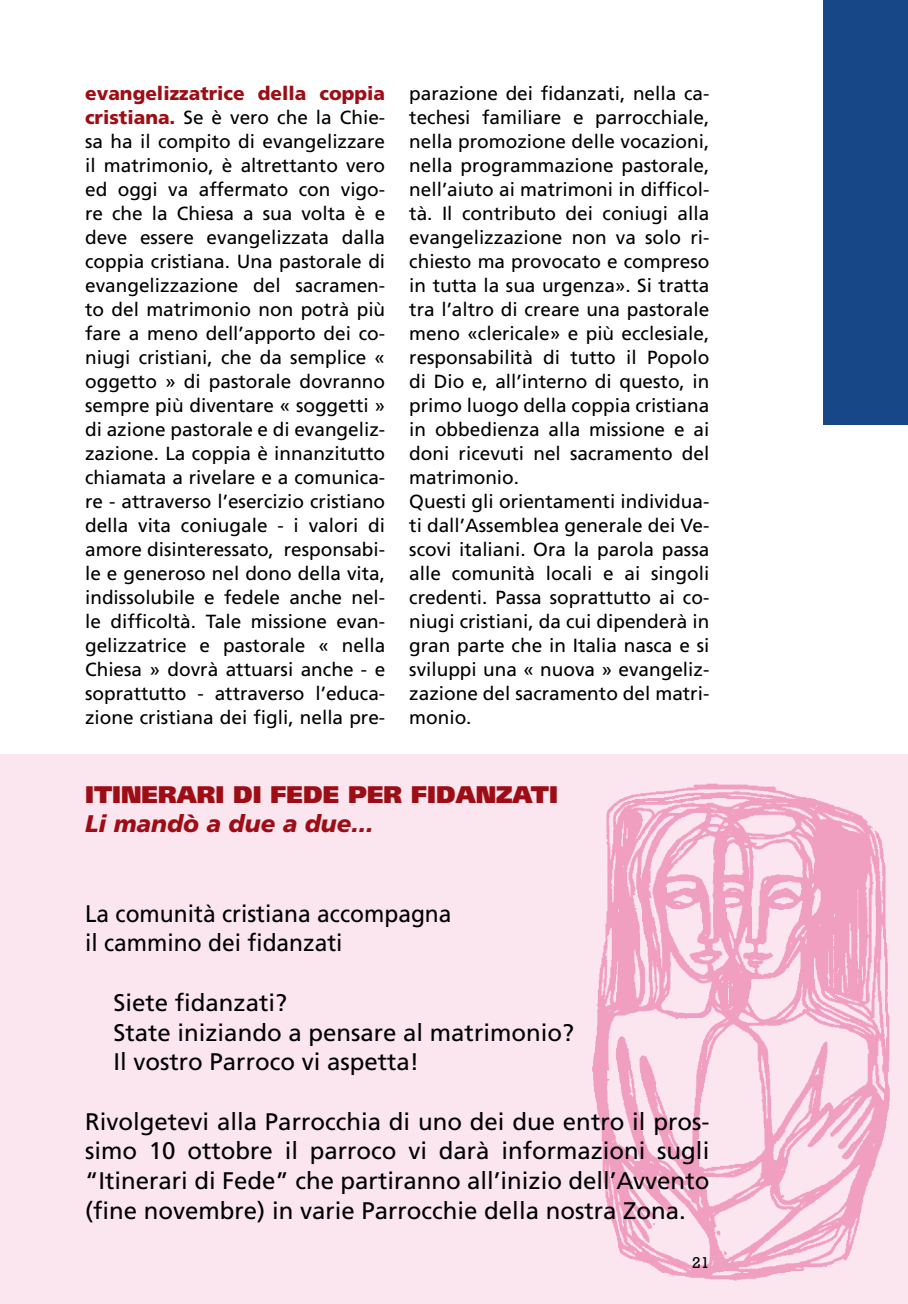
<style>
.page{position:relative;width:908px;height:1304px;background:#fff}
.page>*{position:absolute;margin:0;border:0;box-sizing:border-box;transform-origin:0 0}
.t1{font:24px/29.8px "Frutiger";color:#000;text-align:justify}
.t2{font:24px/29.8px "Frutiger";color:#000;scale:.95 1}
.t3{font:900 24px "Frutiger";color:#9d0d15}
.t4{font:italic 900 24px "Frutiger";color:#9d0d15}
.t5{font:19px/24px "Frutiger";color:#000;text-align:justify}
.t6{font:16px "Rockwell";color:#000}
.s1{font-weight:900;color:#9d0d15}
</style>
<div class="page">
<div style="left:0;top:754px;width:907px;height:550px;background:#fbe5ef"></div>
<img style="left:592px;top:783px;width:298px;height:498px">
<div style="left:822px;top:0;width:85px;height:425px;background:#184788"></div>
<p class="t5" style="left:85px;top:81px;width:301px"><span class="s1">evangelizzatrice della coppia cristiana.</span> Se è vero che la Chie&shy;sa ha il compito di evangelizzare il matrimonio, è altrettanto vero ed oggi va affermato con vigo&shy;re che la Chiesa a sua volta è e deve essere evangelizzata dalla coppia cristiana. U na pastorale di evangelizzazione del sacramen&shy;to del matrimonio non potrà più fare a meno dell’apporto dei co&shy;niugi cristiani, che da semplice « oggetto » di pastorale dovranno sempre più diventare « soggetti » di azione pastorale e di evangeliz&shy;zazione. La coppia è innanzitutto chiamata a rivelare e a comunica&shy;re - attraverso l’esercizio cristiano della vita coniugale - i valori di amore disinteressato, responsabi&shy;le e generoso nel dono della vita, indissolubile e fedele anche nel&shy;le difficoltà. Tale missione evan&shy;gelizzatrice e pastorale « nella Chiesa » dovrà attuarsi anche - e soprattutto - attraverso l’educa&shy;zione cristiana dei figli, nella pre-</p>
<p class="t5" style="left:409px;top:81px;width:301px;text-align:left">parazione dei fidanzati, nella ca&shy;techesi familiare e parrocchiale, nella promozione delle vocazioni, nella programmazione pastorale, nell’aiuto ai matrimoni in difficol&shy;tà. I l contributo dei coniugi alla evangelizzazione non va solo ri&shy;chiesto ma provocato e compreso in tutta la sua urgenza». Si tratta tra l’altro di creare una pastorale meno «clericale» e più ecclesiale, responsabilità di tutto il Popolo di Dio e, all’interno di questo, in primo luogo della coppia cristiana in obbedienza alla missione e ai doni ricevuti nel sacramento del matrimonio.<br>Questi gli orientamenti individua&shy;ti dall’Assemblea generale dei Ve&shy;scovi italiani. Ora la parola passa alle comunità locali e ai singoli credenti. Passa soprattutto ai co&shy;niugi cristiani, da cui dipenderà in gran parte che in Italia nasca e si sviluppi una « nuova » evangeliz&shy;zazione del sacramento del matri&shy;monio.</p>
<p class="t3" style="left:85px;top:779px;width:474px">ITINERARI DI FEDE PER FIDANZATI</p>
<p class="t4" style="left:85px;top:810px;width:290px">Li mandò a due a due...</p>
<p class="t2" style="left:85px;top:898px;width:387px">La comunità cristiana accompagna il cammino dei fidanzati</p>
<p class="t1" style="left:113px;top:987px;width:175px">Siete fidanzati?</p>
<p class="t1" style="left:113px;top:1017px;width:462px">State iniziando a pensare al matrimonio?</p>
<p class="t1" style="left:85px;top:1047px;width:335px">I l vostro Parroco vi aspetta!</p>
<p class="t1" style="left:85px;top:1106px;width:625px">Rivolgetevi alla Parrocchia di uno dei due entro il pros&shy;simo 10 ottobre il parroco vi darà informazioni sugli “Itinerari di Fede” che partiranno all’inizio dell’Avvento (fine novembre) in varie Parrocchie della nostra Zona.</p>
<p class="t6" style="left:691px;top:1253px;width:19px">21</p>
</div>
